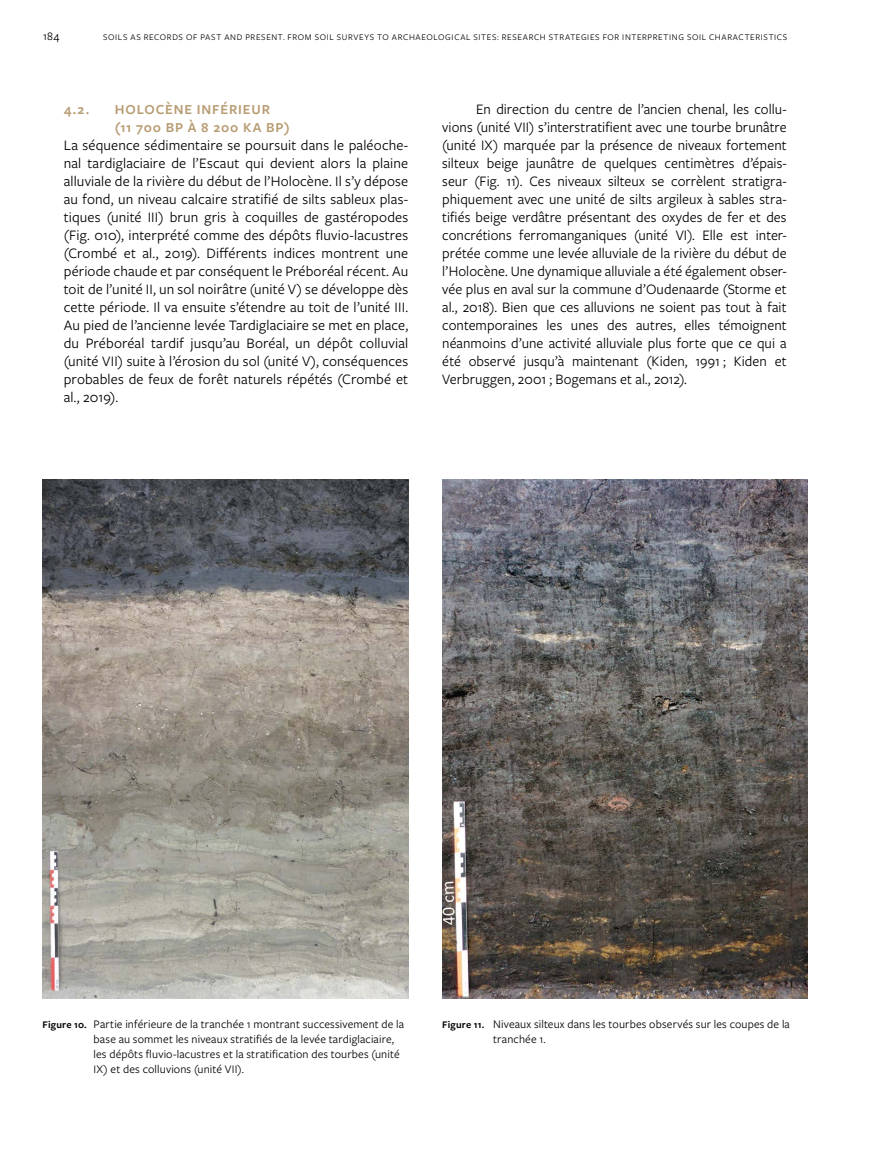
<style>
.page{position:relative;width:893px;height:1149px;background:#fff}
.page>*{position:absolute;margin:0;border:0;box-sizing:border-box;transform-origin:0 0}
.t1{font:15px/18px "Freight Sans Pro";letter-spacing:.005em;color:#000;text-align:justify}
.t2{font:600 14.25px/18px "Freight Sans Pro";letter-spacing:.06em;color:#b89c72}
.t3{font:12px/15px "Freight Sans Pro";letter-spacing:.015em;color:#000}
.t4{font:9px "Freight Sans Pro";letter-spacing:.075em;color:#000}
.s1{font-style:italic}
.s2{font-weight:600;font-size:10.5px}
</style>
<div class="page">
<img style="left:43px;top:480px;width:365px;height:517px">
<img style="left:442px;top:480px;width:366px;height:517px">
<p class="t3" style="left:43px;top:28px;width:18px">184</p>
<p class="t4" style="left:103px;top:31px;width:686px">SOILS AS RECORDS OF PAST AND PRESENT. FROM SOIL SURVEYS TO ARCHAEOLOGICAL SITES: RESEARCH STRATEGIES FOR INTERPRETING SOIL CHARACTERISTICS</p>
<p class="t2" style="left:64px;top:99px;width:27px">4.2.</p>
<p class="t2" style="left:115px;top:99px;width:176px">HOLOCÈNE INFÉRIEUR (11 700 BP À 8 200 KA BP)</p>
<p class="t1" style="left:64px;top:135px;width:346px">La séquence sédimentaire se poursuit dans le paléoche&shy;nal tardiglaciaire de l’Escaut qui devient alors la plaine alluviale de la rivière du début de l’Holocène. Il s’y dépose au fond, un niveau calcaire stratifié de silts sableux plas&shy;tiques (unité III) brun gris à coquilles de gastéropodes (Fig. 010), interprété comme des dépôts fluvio-lacustres (Crombé et al., 2019). Différents indices montrent une période chaude et par conséquent le Préboréal récent. Au toit de l’unité II, un sol noirâtre (unité V) se développe dès cette période. Il va ensuite s’étendre au toit de l’unité III.<br>Au pied de l’ancienne levée Tardiglaciaire se met en place, du Préboréal tardif jusqu’au Boréal, un dépôt colluvial (unité VII) suite à l’érosion du sol (unité V), conséquences probables de feux de forêt naturels répétés (Crombé et al<span class="s1">.</span>, 2019).</p>
<p class="t1" style="left:442px;top:99px;width:346px;text-indent:34px">En direction du centre de l’ancien chenal, les collu&shy;vions (unité VII) s’interstratifient avec une tourbe brunâtre (unité IX) marquée par la présence de niveaux fortement silteux beige jaunâtre de quelques centimètres d’épais&shy;seur (Fig. 11). Ces niveaux silteux se corrèlent stratigra&shy;phiquement avec une unité de silts argileux à sables stra&shy;tifiés beige verdâtre présentant des oxydes de fer et des concrétions ferromanganiques (unité VI). Elle est inter&shy;prétée comme une levée alluviale de la rivière du début de l’Holocène. Une dynamique alluviale a été également obser&shy;vée plus en aval sur la commune d’Oudenaarde (Storme et al., 2018). Bien que ces alluvions ne soient pas tout à fait contemporaines les unes des autres, elles témoignent néanmoins d’une activité alluviale plus forte que ce qui a été observé jusqu’à maintenant (Kiden, 1991 ; Kiden et Verbruggen, 2001 ; Bogemans et al<span class="s1">.</span>, 2012).</p>
<p class="t3" style="left:94px;top:1015px;width:312px;text-indent:-51px"><span class="s2">Figure 10.</span> Partie inférieure de la tranchée 1 montrant successivement de la base au sommet les niveaux stratifiés de la levée tardiglaciaire, les dépôts fluvio-lacustres et la stratification des tourbes (unité IX) et des colluvions (unité VII).</p>
<p class="t3" style="left:493px;top:1015px;width:298px;text-indent:-51px"><span class="s2">Figure 11.</span> Niveaux silteux dans les tourbes observés sur les coupes de la tranchée 1.</p>
</div>
